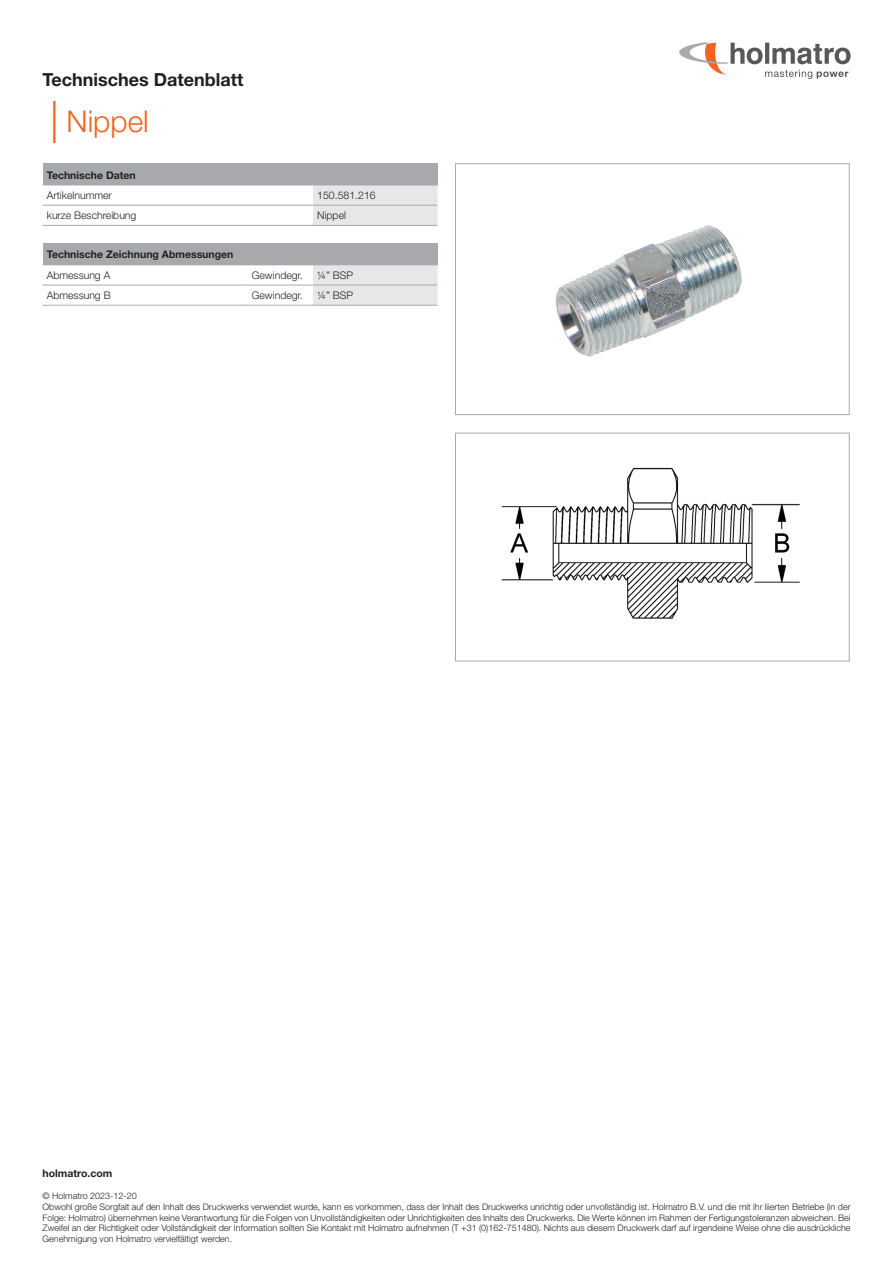
<style>
.page{position:relative;width:893px;height:1263px;background:#fff}
.page>*{position:absolute;margin:0;border:0;box-sizing:border-box;transform-origin:0 0}
.t1{font:300 30px "Helvetica Neue LT Std";color:#f36421}
.t2{font:700 18px "Helvetica Neue LT Std";color:#231f20}
.t3{font:300 10.5px "Helvetica Neue LT Std";color:#231f20}
.t4{font:700 10.5px "Helvetica Neue LT Std";color:#231f20}
.t5{font:300 9px/10.8px "Helvetica Neue LT Std";color:#231f20}
.s1{font-size:42px}
</style>
<div class="page">
<svg style="left:679px;top:42px;width:171px;height:37px"></svg>
<div style="left:43px;top:164px;width:394px;height:21px;background:#a8a9ad"></div>
<svg style="left:313px;top:164px;width:125px;height:61px"></svg>
<hr style="left:43px;top:185px;width:270px;height:1px;background:#a8a9ad">
<hr style="left:313px;top:185px;width:125px;height:1px;background:#a8a9ad">
<hr style="left:43px;top:225px;width:270px;height:1px;background:#a8a9ad">
<hr style="left:43px;top:205px;width:270px;height:1px;background:#a8a9ad">
<hr style="left:313px;top:225px;width:124px;height:1px;background:#a8a9ad">
<hr style="left:313px;top:205px;width:124px;height:1px;background:#a8a9ad">
<div style="left:43px;top:244px;width:394px;height:21px;background:#a8a9ad"></div>
<svg style="left:313px;top:244px;width:125px;height:61px"></svg>
<hr style="left:43px;top:265px;width:204px;height:1px;background:#a8a9ad">
<hr style="left:247px;top:265px;width:66px;height:1px;background:#a8a9ad">
<hr style="left:313px;top:265px;width:125px;height:1px;background:#a8a9ad">
<hr style="left:43px;top:305px;width:204px;height:1px;background:#a8a9ad">
<hr style="left:43px;top:285px;width:204px;height:1px;background:#a8a9ad">
<hr style="left:247px;top:305px;width:66px;height:1px;background:#a8a9ad">
<hr style="left:247px;top:285px;width:66px;height:1px;background:#a8a9ad">
<hr style="left:313px;top:305px;width:124px;height:1px;background:#a8a9ad">
<hr style="left:313px;top:285px;width:124px;height:1px;background:#a8a9ad">
<img style="left:501px;top:467px;width:299px;height:152px">
<div style="left:455px;top:433px;width:394px;height:228px;border:1px solid #a8a9ad"></div>
<img style="left:555px;top:225px;width:187px;height:132px">
<div style="left:455px;top:164px;width:394px;height:251px;border:1px solid #a8a9ad"></div>
<h2 class="t2" style="left:43px;top:68px;width:202px">Technisches Datenblatt</h2>
<h1 class="t1" style="left:50px;top:103px;width:100px"><span class="s1">|</span> Nippel</h1>
<p class="t4" style="left:47px;top:168px;width:91px">Technische Daten</p>
<p class="t3" style="left:47px;top:189px;width:67px">Artikelnummer</p>
<p class="t3" style="left:317px;top:189px;width:60px">150.581.216</p>
<p class="t3" style="left:47px;top:209px;width:91px">kurze Beschreibung</p>
<p class="t3" style="left:317px;top:209px;width:30px">Nippel</p>
<p class="t4" style="left:47px;top:248px;width:188px">Technische Zeichnung Abmessungen</p>
<p class="t3" style="left:47px;top:268px;width:65px">Abmessung A</p>
<p class="t3" style="left:252px;top:268px;width:53px">Gewindegr.</p>
<p class="t3" style="left:317px;top:268px;width:37px">¼” BSP</p>
<p class="t3" style="left:47px;top:289px;width:65px">Abmessung B</p>
<p class="t3" style="left:252px;top:289px;width:53px">Gewindegr.</p>
<p class="t3" style="left:317px;top:289px;width:37px">¼” BSP</p>
<p class="t4" style="left:43px;top:1167px;width:71px">holmatro.com</p>
<p class="t5" style="left:43px;top:1190px;width:809px">© Holmatro 2023-12-20<br>Obwohl große Sorgfalt auf den Inhalt des Druckwerks verwendet wurde, kann es vorkommen, dass der Inhalt des Druckwerks unrichtig oder unvollständig ist. Holmatro B.V. und die mit ihr liierten Betriebe (in der Folge: Holmatro) übernehmen keine Verantwortung für die Folgen von Unvollständigkeiten oder Unrichtigkeiten des Inhalts des Druckwerks. Die Werte können im Rahmen der Fertigungstoleranzen abweichen. Bei Zweifel an der Richtigkeit oder Vollständigkeit der Information sollten Sie Kontakt mit Holmatro aufnehmen (T +31 (0)162-751480). Nichts aus diesem Druckwerk darf auf irgendeine Weise ohne die ausdrückliche Genehmigung von Holmatro vervielfältigt werden.</p>
</div>
